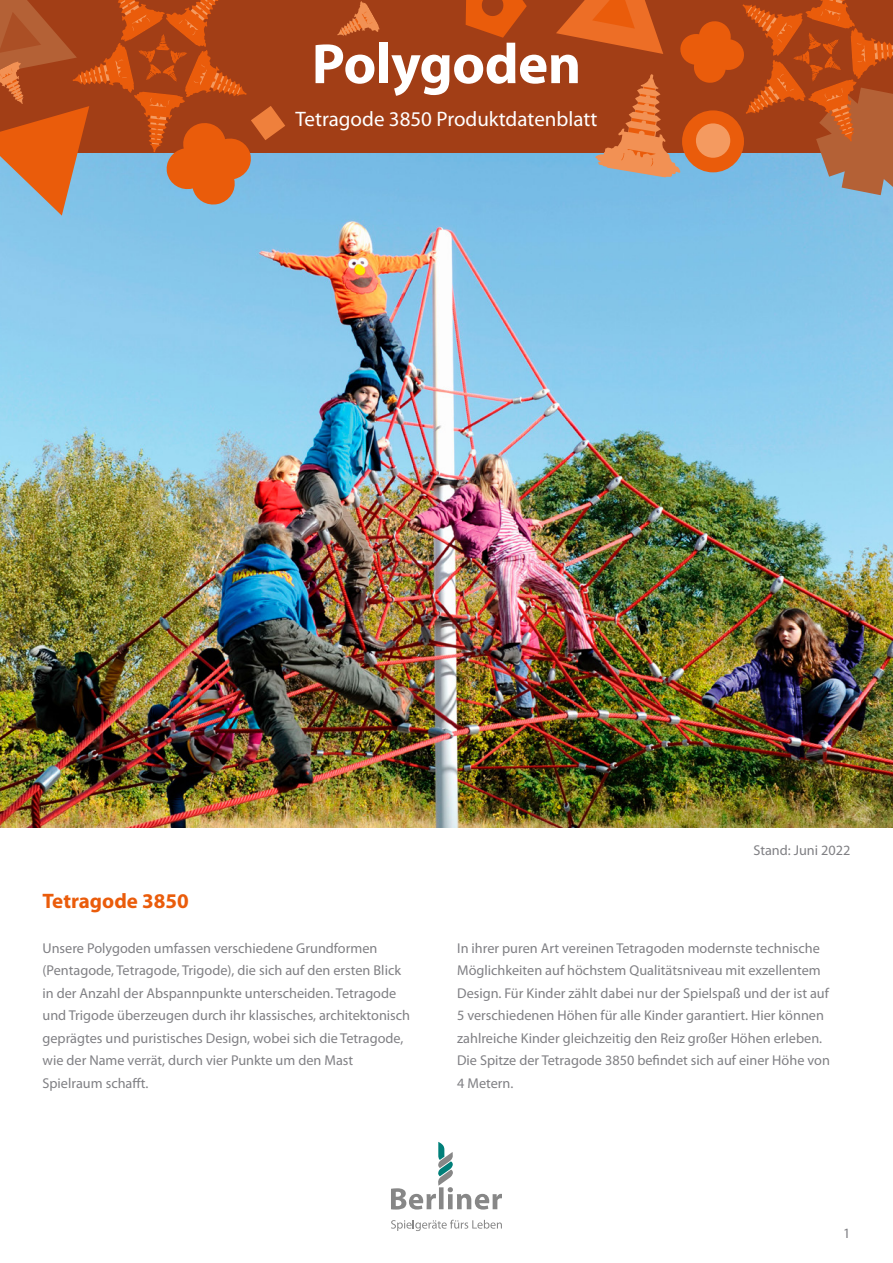
<style>
.page{position:relative;width:893px;height:1263px;background:#fff}
.page>*{position:absolute;margin:0;border:0;box-sizing:border-box;transform-origin:0 0}
.t1{font:700 57px "Myriad Pro";letter-spacing:-.01em;color:#fff}
.t2{font:21px "Myriad Pro";color:#fff}
.t3{font:700 21px "Myriad Pro";color:#ea5c0b}
.t4{font:14.25px/22.5px "Myriad Pro";color:#808084}
</style>
<div class="page">
<img style="left:0;top:153px;width:893px;height:674px">
<div style="left:0;top:0;width:893px;height:153px;background:#a23e16"></div>
<svg style="left:466px;top:0;width:61px;height:38px"></svg>
<svg style="left:337px;top:1px;width:43px;height:35px"></svg>
<svg style="left:0;top:0;width:285px;height:216px"></svg>
<svg style="left:556px;top:0;width:337px;height:195px"></svg>
<svg style="left:391px;top:1142px;width:111px;height:67px"></svg>
<svg style="left:391px;top:1220px;width:111px;height:11px"></svg>
<h1 class="t1" style="left:312px;top:27px;width:271px">Polygoden</h1>
<h2 class="t2" style="left:296px;top:106px;width:303px">Tetragode 3850 Produktdatenblatt</h2>
<p class="t4" style="left:753px;top:839px;width:99px">Stand: Juni 2022</p>
<h2 class="t3" style="left:43px;top:887px;width:148px">Tetragode 3850</h2>
<p class="t4" style="left:43px;top:936px;width:369px">Unsere Polygoden umfassen verschiedene Grundformen (Pentagode, Tetragode, Trigode), die sich auf den ersten Blick in der Anzahl der Abspannpunkte unterscheiden. Tetragode und Trigode überzeugen durch ihr klassisches, architektonisch geprägtes und puristisches Design, wobei sich die Tetragode, wie der Name verrät, durch vier Punkte um den Mast Spielraum schafft.</p>
<p class="t4" style="left:457px;top:936px;width:374px">In ihrer puren Art vereinen Tetragoden modernste technische Möglichkeiten auf höchstem Qualitätsniveau mit exzellentem Design. Für Kinder zählt dabei nur der Spielspaß und der ist auf 5 verschiedenen Höhen für alle Kinder garantiert. Hier können zahlreiche Kinder gleichzeitig den Reiz großer Höhen erleben.<br>Die Spitze der Tetragode 3850 befindet sich auf einer Höhe von 4 Metern.</p>
<p class="t4" style="left:843px;top:1221px;width:9px">1</p>
</div>
